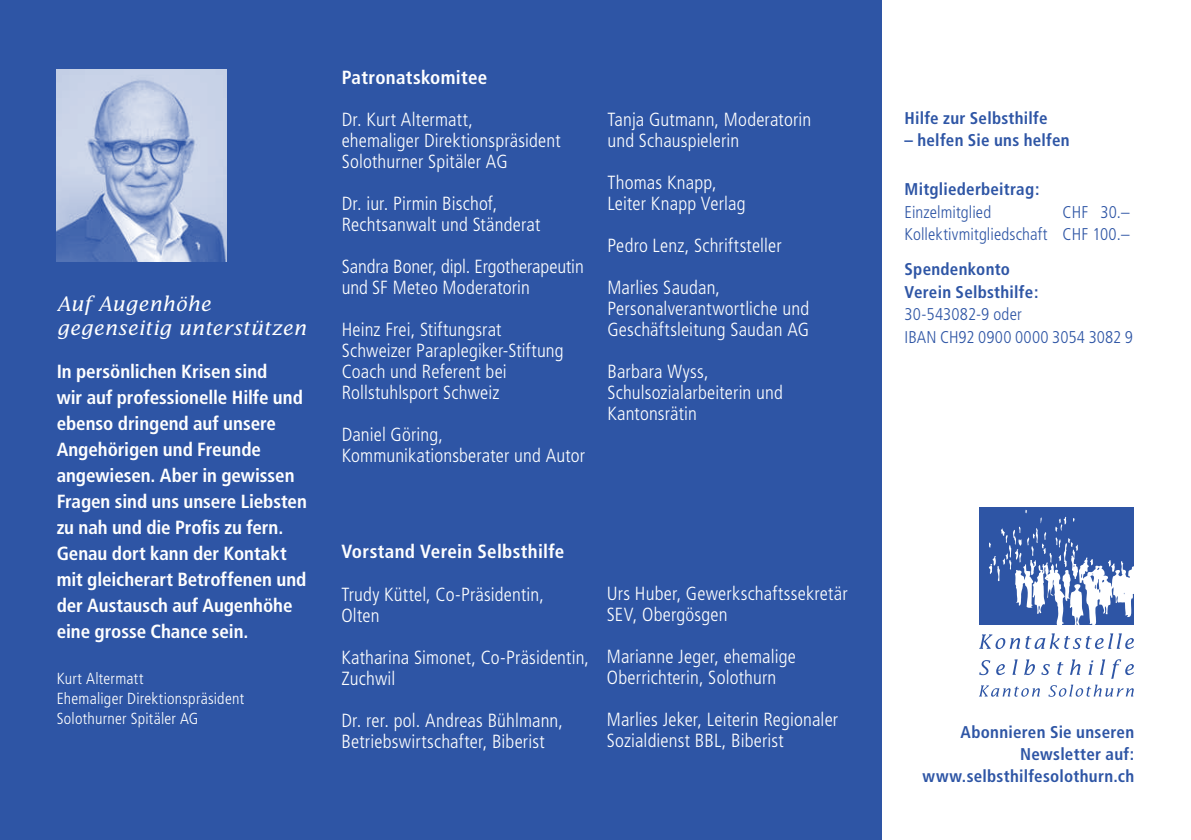
<style>
.page{position:relative;width:1191px;height:840px;background:#fff}
.page>*{position:absolute;margin:0;border:0;box-sizing:border-box;transform-origin:0 0}
.t1{font:italic 20px/24px "Lucida";letter-spacing:.005em;color:#fff}
.t2{font:300 condensed 19px/21px "Frutiger";letter-spacing:.01em;color:#fff}
.t3{font:700 condensed 19px/26px "Frutiger";letter-spacing:-.005em;color:#fff}
.t4{font:700 condensed 19px "Frutiger";letter-spacing:.015em;color:#fff}
.t5{font:700 condensed 17px/22px "Frutiger";letter-spacing:.015em;color:#2e55a5}
.t6{font:300 condensed 17px/22.6px "Frutiger";letter-spacing:.005em;color:#2e55a5;text-align:right}
.t7{font:300 condensed 16px/20px "Frutiger";letter-spacing:.015em;color:#fff}
</style>
<div class="page">
<div style="left:0;top:0;width:882px;height:839px;background:#2e55a5"></div>
<div style="left:979px;top:507px;width:155px;height:117px;background:#2e55a5"></div>
<svg style="left:988px;top:510px;width:146px;height:115px"></svg>
<svg style="left:979px;top:633px;width:154px;height:15px"></svg>
<svg style="left:979px;top:660px;width:11px;height:14px"></svg>
<svg style="left:996px;top:664px;width:8px;height:10px"></svg>
<svg style="left:1012px;top:659px;width:5px;height:15px"></svg>
<svg style="left:1024px;top:659px;width:11px;height:15px"></svg>
<svg style="left:1041px;top:664px;width:9px;height:10px"></svg>
<svg style="left:1057px;top:661px;width:6px;height:13px"></svg>
<svg style="left:1070px;top:659px;width:10px;height:15px"></svg>
<svg style="left:1088px;top:660px;width:5px;height:14px"></svg>
<svg style="left:1100px;top:659px;width:5px;height:15px"></svg>
<svg style="left:1111px;top:659px;width:22px;height:19px"></svg>
<svg style="left:979px;top:685px;width:61px;height:11px"></svg>
<svg style="left:1048px;top:684px;width:85px;height:12px"></svg>
<img style="left:57px;top:69px;width:170px;height:192px">
<p class="t1" style="left:57px;top:291px;width:251px">Auf Augenhöhe gegenseitig unterstützen</p>
<p class="t3" style="left:57px;top:358px;width:252px">In persönlichen Krisen sind<br>wir auf professionelle Hilfe und ebenso dringend auf unsere<br>Angehörigen und Freunde angewiesen. Aber in gewissen<br>Fragen sind uns unsere Liebsten zu nah und die Profis zu fern.<br>Genau dort kann der Kontakt mit gleicherart Betroffenen und der Austausch auf Augenhöhe eine grosse Chance sein.</p>
<p class="t7" style="left:57px;top:668px;width:189px">Kurt Altermatt<br>Ehemaliger Direktionspräsident<br>Solothurner Spitäler AG</p>
<p class="t4" style="left:342px;top:66px;width:147px">Patronatskomitee</p>
<p class="t2" style="left:342px;top:109px;width:220px">Dr. Kurt Altermatt,<br>ehemaliger Direktionspräsident<br>Solothurner Spitäler AG</p>
<p class="t2" style="left:342px;top:193px;width:200px">Dr. iur. Pirmin Bischof,<br>Rechtsanwalt und Ständerat</p>
<p class="t2" style="left:342px;top:256px;width:244px">Sandra Boner, dipl. Ergotherapeutin und SF Meteo Moderatorin</p>
<p class="t2" style="left:342px;top:319px;width:224px">Heinz Frei, Stiftungsrat<br>Schweizer Paraplegiker-Stiftung<br>Coach und Referent bei<br>Rollstuhlsport Schweiz</p>
<p class="t2" style="left:342px;top:424px;width:245px">Daniel Göring,<br>Kommunikationsberater und Autor</p>
<p class="t2" style="left:607px;top:109px;width:205px">Tanja Gutmann, Moderatorin und Schauspielerin</p>
<p class="t2" style="left:607px;top:172px;width:140px">Thomas Knapp,<br>Leiter Knapp Verlag</p>
<p class="t2" style="left:607px;top:235px;width:176px">Pedro Lenz, Schriftsteller</p>
<p class="t2" style="left:607px;top:277px;width:203px">Marlies Saudan,<br>Personalverantwortliche und<br>Geschäftsleitung Saudan AG</p>
<p class="t2" style="left:607px;top:361px;width:177px">Barbara Wyss,<br>Schulsozialarbeiterin und<br>Kantonsrätin</p>
<p class="t4" style="left:341px;top:540px;width:224px">Vorstand Verein Selbsthilfe</p>
<p class="t2" style="left:341px;top:583px;width:204px">Trudy Küttel, Co-Präsidentin,<br>Olten</p>
<p class="t2" style="left:341px;top:646px;width:249px">Katharina Simonet, Co-Präsidentin,<br>Zuchwil</p>
<p class="t2" style="left:341px;top:709px;width:223px">Dr. rer. pol. Andreas Bühlmann,<br>Betriebswirtschafter, Biberist</p>
<p class="t2" style="left:607px;top:583px;width:242px">Urs Huber, Gewerkschaftssekretär<br>SEV, Obergösgen</p>
<p class="t2" style="left:607px;top:646px;width:190px">Marianne Jeger, ehemalige<br>Oberrichterin, Solothurn</p>
<p class="t2" style="left:607px;top:709px;width:233px">Marlies Jeker, Leiterin Regionaler<br>Sozialdienst BBL, Biberist</p>
<p class="t5" style="left:904px;top:107px;width:144px">Hilfe zur Selbsthilfe</p>
<p class="t5" style="left:904px;top:129px;width:167px">– helfen Sie uns helfen</p>
<p class="t5" style="left:904px;top:178px;width:136px">Mitgliederbeitrag:</p>
<p class="t6" style="left:904px;top:200px;width:88px">Einzelmitglied</p>
<p class="t6" style="left:904px;top:200px;width:227px">CHF 30.–<br>Kollektivmitgliedschaft CHF 100.–</p>
<p class="t5" style="left:904px;top:258px;width:135px;line-height:22.6px">Spendenkonto<br>Verein Selbsthilfe:</p>
<p class="t6" style="left:904px;top:303px;width:230px;text-align:left">30-543082-9 oder<br>IBAN CH92 0900 0000 3054 3082 9</p>
<p class="t5" style="left:922px;top:721px;width:213px;text-align:right">Abonnieren Sie unseren<br>Newsletter auf: www.selbsthilfesolothurn.ch</p>
</div>
